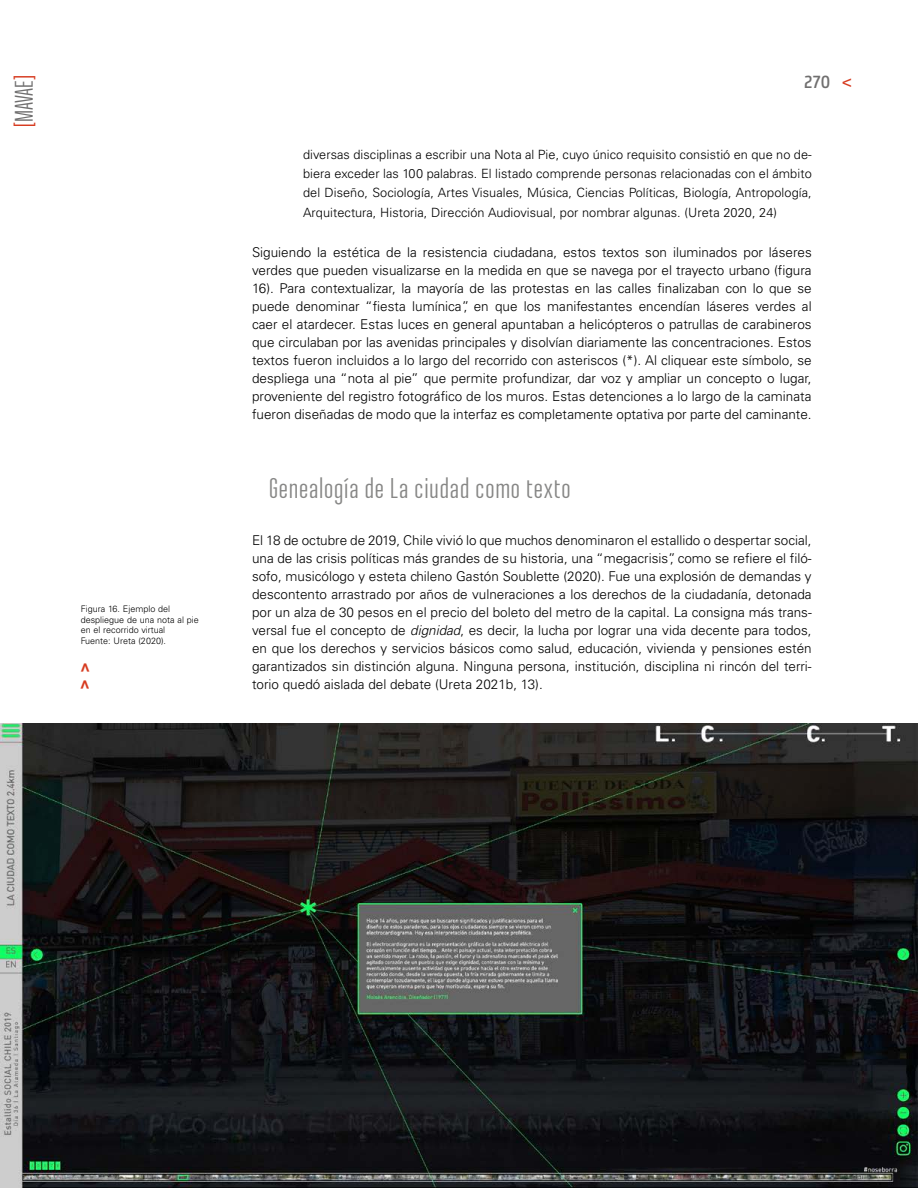
<style>
.page{position:relative;width:918px;height:1188px;background:#fff}
.page>*{position:absolute;margin:0;border:0;box-sizing:border-box;transform-origin:0 0}
.t1{font:28.5px "Ristretto Pro";letter-spacing:.03em;color:#878786}
.t2{font:25.5px "Ristretto Pro";letter-spacing:-.02em;color:#706f6f}
.t3{font:17.55px "Bunday Sans Semi Bold Up";color:#706f6f}
.t4{font:300 13.5px/18px "Univers LT Std";color:#000;text-align:justify}
.t5{font:300 12.75px/19.5px "Univers LT Std";letter-spacing:.005em;color:#000;text-align:justify}
.t6{font:300 9px/10.5px "Univers LT Std";color:#000}
.s1{color:#d73c21}
.s2{font-style:italic}
</style>
<div class="page">
<img style="left:0;top:723px;width:918px;height:465px">
<h2 class="t2" style="left:10px;top:127px;width:53px;rotate:-90deg"><span class="s1">[</span>MAVAE<span class="s1">]</span></h2>
<p class="t3" style="left:804px;top:71px;width:28px">270</p>
<p class="t5" style="left:303px;top:144px;width:510px">diversas disciplinas a escribir una Nota al Pie, cuyo único requisito consistió en que no de&shy;biera exceder las 100 palabras. El listado comprende personas relacionadas con el ámbito del Diseño, Sociología, Artes Visuales, Música, Ciencias Políticas, Biología, Antropología, Arquitectura, Historia, Dirección Audiovisual, por nombrar algunas. (Ureta 2020, 24)</p>
<p class="t4" style="left:252px;top:243px;width:561px">Siguiendo la estética de la resistencia ciudadana, estos textos son iluminados por láseres verdes que pueden visualizarse en la medida en que se navega por el trayecto urbano (figura 16). Para contextualizar, la mayoría de las protestas en las calles finalizaban con lo que se puede denominar “fiesta lumínica”, en que los manifestantes encendían láseres verdes al caer el atardecer. Estas luces en general apuntaban a helicópteros o patrullas de carabineros que circulaban por las avenidas principales y disolvían diariamente las concentraciones. Estos textos fueron incluidos a lo largo del recorrido con asteriscos (*). Al cliquear este símbolo, se despliega una “nota al pie” que permite profundizar, dar voz y ampliar un concepto o lugar, proveniente del registro fotográfico de los muros. Estas detenciones a lo largo de la caminata fueron diseñadas de modo que la interfaz es completamente optativa por parte del caminante.</p>
<p class="t6" style="left:81px;top:604px;width:119px">Figura 16. Ejemplo del despliegue de una nota al pie en el recorrido virtual<br>Fuente: Ureta (2020).</p>
<h1 class="t1" style="left:269px;top:472px;width:303px">Genealogía de La ciudad como texto</h1>
<p class="t4" style="left:252px;top:531px;width:561px">El 18 de octubre de 2019, Chile vivió lo que muchos denominaron el estallido o despertar social, una de las crisis políticas más grandes de su historia, una “megacrisis”, como se refiere el filó&shy;sofo, musicólogo y esteta chileno Gastón Soublette (2020). Fue una explosión de demandas y descontento arrastrado por años de vulneraciones a los derechos de la ciudadanía, detonada por un alza de 30 pesos en el precio del boleto del metro de la capital. La consigna más trans&shy;versal fue el concepto de <span class="s2">dignidad</span>, es decir, la lucha por lograr una vida decente para todos, en que los derechos y servicios básicos como salud, educación, vivienda y pensiones estén garantizados sin distinción alguna. Ninguna persona, institución, disciplina ni rincón del terri&shy;torio quedó aislada del debate (Ureta 2021b, 13).</p>
</div>
